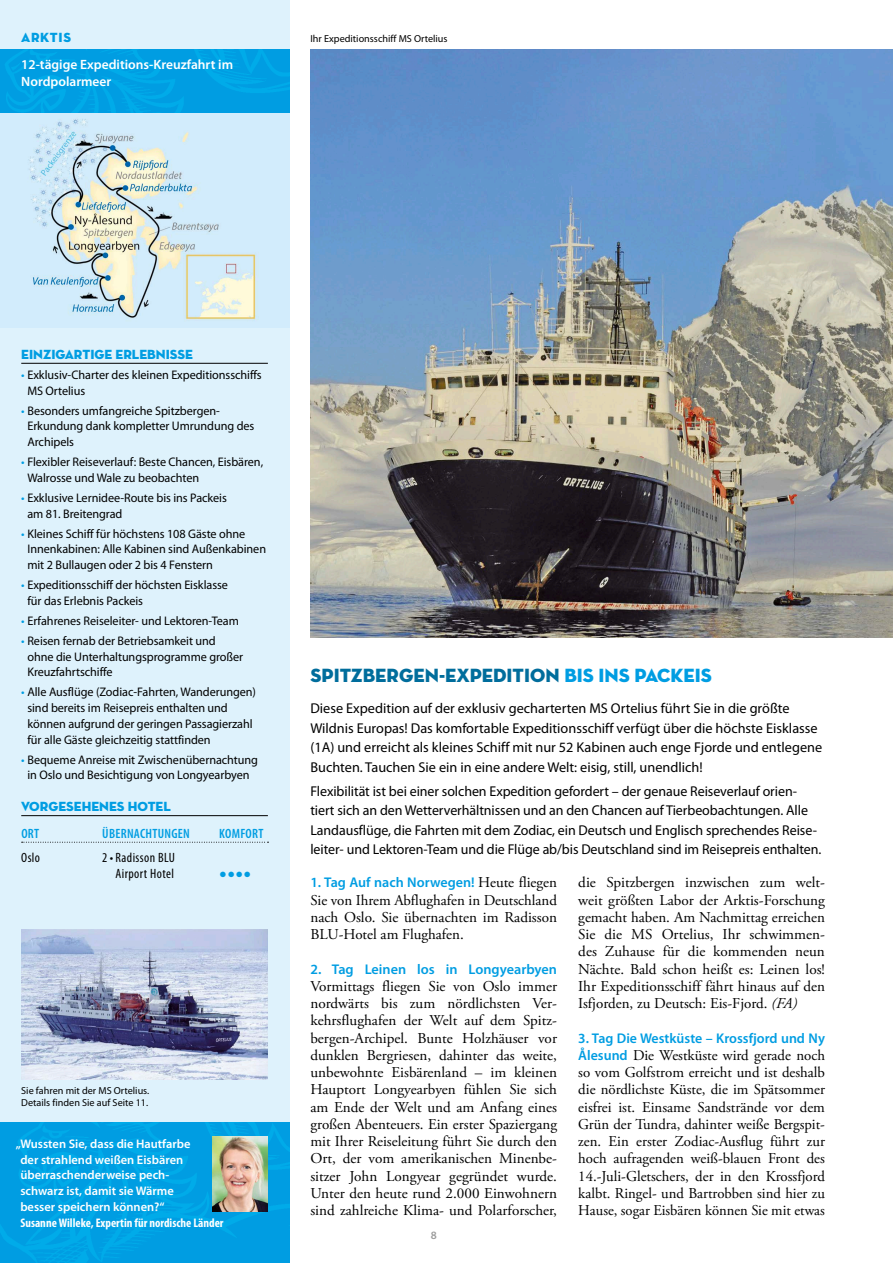
<style>
.page{position:relative;width:893px;height:1263px;background:#fff}
.page>*{position:absolute;margin:0;border:0;box-sizing:border-box;transform-origin:0 0}
.t1{font:19.5px "Neutra Disp Titling";color:#006d9c}
.t2{font:15px/17.2px "Adobe Garamond Pro";color:#000;text-align:justify}
.t3{font:14.25px/19.5px "Myriad Pro";letter-spacing:-.005em;color:#000}
.t4{font:600 14.1px "Myriad Pro";color:#009de2}
.t5{font:600 13.5px/16.5px "Myriad Pro";color:#fff}
.t6{font:13.5px "Neutra Disp Titling";color:#009de2}
.t7{font:condensed 13.5px/15.8px "Myriad Pro";letter-spacing:.03em;color:#000;text-align:right}
.t8{font:600 condensed 13.5px "Myriad Pro";letter-spacing:.02em;color:#009de2}
.t9{font:12.75px "Arial";color:#009de2}
.t10{font:12.45px/15.8px "Myriad Pro";letter-spacing:-.005em;color:#000}
.t11{font:600 12.45px/15.8px "Myriad Pro";color:#fff}
.t12{font:700 condensed 12.45px "Myriad Pro";color:#fff}
.t13{font:600 11.25px "Myriad Pro";color:#9c9c9c}
.t14{font:10.2px/12.3px "Myriad Pro";color:#000}
.s1{color:#009de2}
.s2{font-family:"Adobe Garamond Pro";font-weight:400;font-size:15px;color:#000}
.s3{font-style:italic}
.s4{font-family:"Myriad Pro";font-weight:600;font-size:14.1px;color:#009de2}
</style>
<div class="page">
<div style="left:0;top:0;width:289px;height:1263px;background:#def2fc"></div>
<img style="left:0;top:49px;width:289px;height:278px">
<hr style="left:21px;top:363px;width:247px;height:1px;background:#000">
<img style="left:0;top:1123px;width:289px;height:140px">
<hr style="left:21px;top:815px;width:247px;height:1px;background:#000">
<svg style="left:22px;top:842px;width:246px;height:1px"></svg>
<img style="left:310px;top:49px;width:583px;height:589px">
<img style="left:21px;top:930px;width:247px;height:150px">
<img style="left:213px;top:1136px;width:55px;height:75px">
<p class="t6" style="left:21px;top:29px;width:51px">ARKTIS</p>
<p class="t5" style="left:21px;top:57px;width:213px">12-tägige Expeditions-Kreuzfahrt im<br>Nordpolarmeer</p>
<p class="t14" style="left:310px;top:33px;width:139px">Ihr Expeditionsschiff MS Ortelius</p>
<p class="t6" style="left:21px;top:346px;width:173px">EINZIGARTIGE ERLEBNISSE</p>
<p class="t10" style="left:27px;top:367px;width:236px;text-indent:-6px"><span class="s1">•</span> Exklusiv-Charter des kleinen Expeditionsschiffs<br>MS Ortelius</p>
<p class="t10" style="left:27px;top:403px;width:228px;text-indent:-6px"><span class="s1">•</span> Besonders umfangreiche Spitzbergen-<br>Erkundung dank kompletter Umrundung des<br>Archipels</p>
<p class="t10" style="left:27px;top:454px;width:237px;text-indent:-6px"><span class="s1">•</span> Flexibler Reiseverlauf: Beste Chancen, Eisbären,<br>Walrosse und Wale zu beobachten</p>
<p class="t10" style="left:27px;top:490px;width:201px;text-indent:-6px"><span class="s1">•</span> Exklusive Lernidee-Route bis ins Packeis am 81. Breitengrad</p>
<p class="t10" style="left:27px;top:526px;width:240px;text-indent:-6px"><span class="s1">•</span> Kleines Schiff für höchstens 108 Gäste ohne<br>Innenkabinen: Alle Kabinen sind Außenkabinen mit 2 Bullaugen oder 2 bis 4 Fenstern</p>
<p class="t10" style="left:27px;top:577px;width:202px;text-indent:-6px"><span class="s1">•</span> Expeditionsschiff der höchsten Eisklasse für das Erlebnis Packeis</p>
<p class="t10" style="left:21px;top:613px;width:219px"><span class="s1">•</span> Erfahrenes Reiseleiter- und Lektoren-Team</p>
<p class="t10" style="left:27px;top:633px;width:217px;text-indent:-6px"><span class="s1">•</span> Reisen fernab der Betriebsamkeit und ohne die Unterhaltungsprogramme großer<br>Kreuzfahrtschiffe</p>
<p class="t10" style="left:27px;top:684px;width:230px;text-indent:-6px"><span class="s1">•</span> Alle Ausflüge (Zodiac-Fahrten, Wanderungen) sind bereits im Reisepreis enthalten und können aufgrund der geringen Passagierzahl für alle Gäste gleichzeitig stattfinden</p>
<p class="t10" style="left:21px;top:752px;width:238px;text-align:center"><span class="s1">•</span> Bequeme Anreise mit Zwischenübernachtung in Oslo und Besichtigung von Longyearbyen</p>
<p class="t6" style="left:21px;top:798px;width:151px">VORGESEHENES HOTEL</p>
<p class="t8" style="left:21px;top:826px;width:19px">ORT</p>
<p class="t8" style="left:102px;top:826px;width:89px">ÜBERNACHTUNGEN</p>
<p class="t8" style="left:219px;top:826px;width:46px">KOMFORT</p>
<p class="t7" style="left:21px;top:850px;width:20px">Oslo</p>
<p class="t7" style="left:102px;top:850px;width:74px">2 • Radisson BLU<br>Airport Hotel</p>
<p class="t9" style="left:219px;top:865px;width:33px">●●●●</p>
<p class="t14" style="left:21px;top:1084px;width:130px">Sie fahren mit der MS Ortelius.<br>Details finden Sie auf Seite 11.</p>
<p class="t11" style="left:20px;top:1136px;width:172px;text-indent:-4px">„Wussten Sie, dass die Hautfarbe der strahlend weißen Eisbären überraschenderweise pech&shy;schwarz ist, damit sie Wärme besser speichern können?“</p>
<p class="t12" style="left:20px;top:1216px;width:205px">Susanne Willeke, Expertin für nordische Länder</p>
<h1 class="t1" style="left:310px;top:663px;width:403px">SPITZBERGEN-EXPEDITION <span class="s1">BIS INS PACKEIS</span></h1>
<p class="t3" style="left:310px;top:699px;width:513px">Diese Expedition auf der exklusiv gecharterten MS Ortelius führt Sie in die größte Wildnis Europas! Das komfortable Expeditionsschiff verfügt über die höchste Eisklasse (1A) und erreicht als kleines Schiff mit nur 52 Kabinen auch enge Fjorde und entlegene Buchten. Tauchen Sie ein in eine andere Welt: eisig, still, unendlich!</p>
<p class="t3" style="left:310px;top:781px;width:512px">Flexibilität ist bei einer solchen Expedition gefordert – der genaue Reiseverlauf orien&shy;tiert sich an den Wetterverhältnissen und an den Chancen auf Tierbeobachtungen. Alle Landausflüge, die Fahrten mit dem Zodiac, ein Deutsch und Englisch sprechendes Reise&shy;leiter- und Lektoren-Team und die Flüge ab/bis Deutschland sind im Reisepreis enthalten.</p>
<p class="t4" style="left:310px;top:875px;width:248px">1. Tag Auf nach Norwegen! <span class="s2">Heute fliegen</span></p>
<p class="t2" style="left:310px;top:892px;width:248px">Sie von Ihrem Abflughafen in Deutschland nach Oslo. Sie übernachten im Radisson BLU-Hotel am Flughafen.</p>
<p class="t4" style="left:310px;top:961px;width:248px">2. Tag Leinen los in Longyearbyen</p>
<p class="t2" style="left:310px;top:978px;width:248px">Vormittags fliegen Sie von Oslo immer nordwärts bis zum nördlichsten Ver&shy;kehrsflughafen der Welt auf dem Spitz&shy;bergen-Archipel. Bunte Holzhäuser vor dunklen Bergriesen, dahinter das weite, unbewohnte Eisbärenland – im kleinen Hauptort Longyearbyen fühlen Sie sich am Ende der Welt und am Anfang eines großen Abenteuers. Ein erster Spaziergang mit Ihrer Reiseleitung führt Sie durch den Ort, der vom amerikanischen Minenbe&shy;sitzer John Longyear gegründet wurde.<br>Unter den heute rund 2.000 Einwohnern sind zahlreiche Klima- und Polarforscher,</p>
<p class="t13" style="left:431px;top:1229px;width:8px">8</p>
<p class="t2" style="left:578px;top:874px;width:248px">die Spitzbergen inzwischen zum welt&shy;weit größten Labor der Arktis-Forschung gemacht haben. Am Nachmittag erreichen Sie die MS Ortelius, Ihr schwimmen&shy;des Zuhause für die kommenden neun Nächte. Bald schon heißt es: Leinen los!<br>Ihr Expeditionsschiff fährt hinaus auf den Isfjorden, zu Deutsch: Eis-Fjord. <span class="s3">(FA)</span></p>
<p class="t4" style="left:578px;top:1030px;width:248px">3. Tag Die Westküste – Krossfjord und Ny</p>
<p class="t2" style="left:578px;top:1047px;width:248px"><span class="s4">Ålesund</span> Die Westküste wird gerade noch so vom Golfstrom erreicht und ist deshalb die nördlichste Küste, die im Spätsommer eisfrei ist. Einsame Sandstrände vor dem Grün der Tundra, dahinter weiße Bergspit&shy;zen. Ein erster Zodiac-Ausflug führt zur hoch aufragenden weiß-blauen Front des 14.-Juli-Gletschers, der in den Krossfjord kalbt. Ringel- und Bartrobben sind hier zu Hause, sogar Eisbären können Sie mit etwas</p>
</div>
